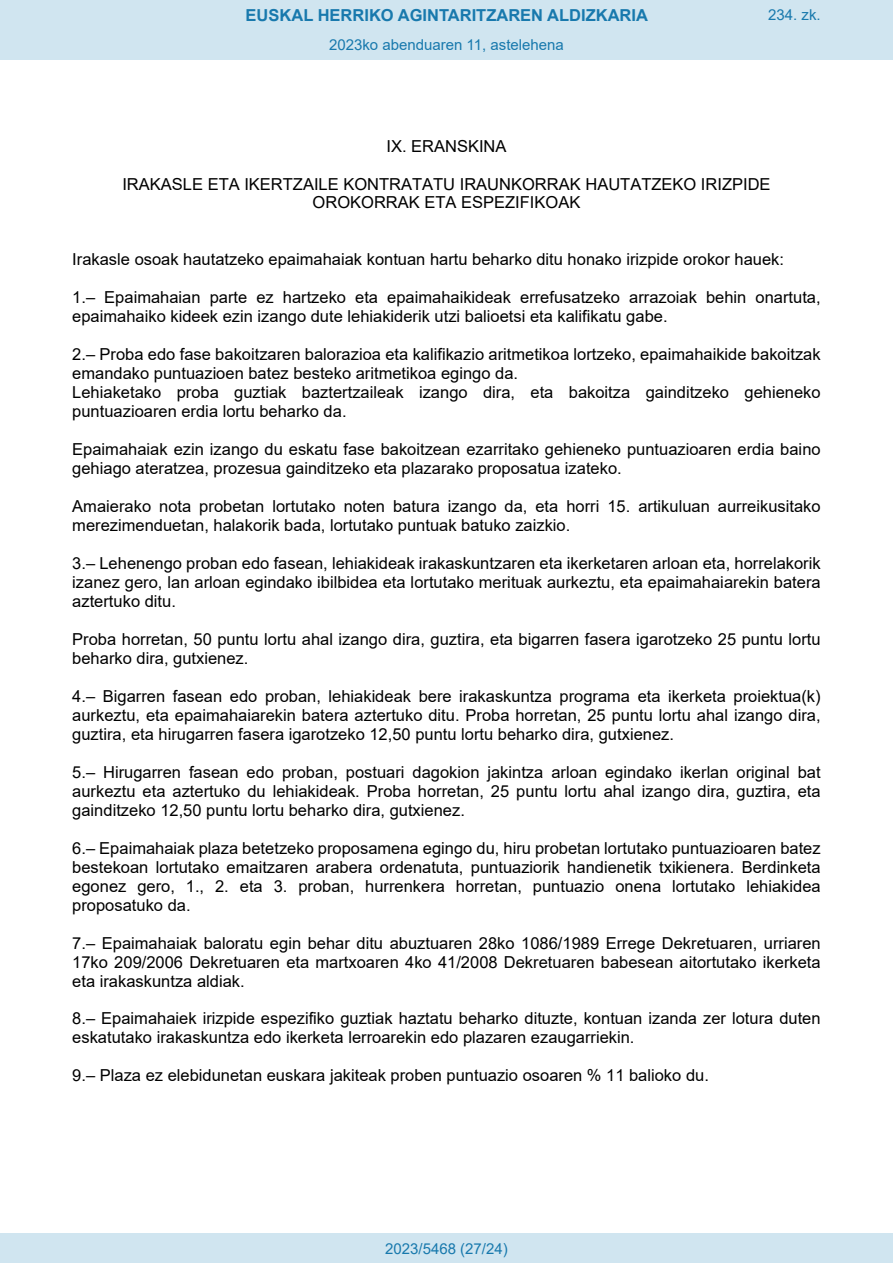
<style>
.page{position:relative;width:893px;height:1263px;background:#fff}
.page>*{position:absolute;margin:0;border:0;box-sizing:border-box;transform-origin:0 0}
.t1{font:16.5px/18.9px "Arial";color:#000}
.t2{font:700 16.5px "Arial";color:#1879ad}
.Paginacion_Centro{font:15px "Arial";color:#1879ad}
</style>
<div class="page">
<div style="left:0;top:0;width:893px;height:60px;background:#d0e5f0"></div>
<div style="left:0;top:1233px;width:893px;height:30px;background:#d0e5f0"></div>
<p class="t2" style="left:246px;top:3px;width:404px">EUSKAL HERRIKO AGINTARITZAREN ALDIZKARIA</p>
<p class="Paginacion_Centro" style="left:768px;top:5px;width:54px">234. zk.</p>
<p class="Paginacion_Centro" style="left:329px;top:35px;width:236px">2023ko abenduaren 11, astelehena</p>
<p class="t1" style="left:386px;top:136px;width:122px">IX. ERANSKINA</p>
<p class="t1" style="left:122px;top:174px;width:650px;text-align:center">IRAKASLE ETA IKERTZAILE KONTRATATU IRAUNKORRAK HAUTATZEKO IRIZPIDE<br>OROKORRAK ETA ESPEZIFIKOAK</p>
<p class="t1" style="left:72px;top:250px;width:713px">Irakasle osoak hautatzeko epaimahaiak kontuan hartu beharko ditu honako irizpide orokor hauek:</p>
<p class="t1" style="left:72px;top:288px;width:750px">1.– Epaimahaian parte ez hartzeko eta epaimahaikideak errefusatzeko arrazoiak behin onartuta, epaimahaiko kideek ezin izango dute lehiakiderik utzi balioetsi eta kalifikatu gabe.</p>
<p class="t1" style="left:72px;top:345px;width:750px">2.– Proba edo fase bakoitzaren balorazioa eta kalifikazio aritmetikoa lortzeko, epaimahaikide bakoitzak emandako puntuazioen batez besteko aritmetikoa egingo da.<br>Lehiaketako proba guztiak baztertzaileak izango dira, eta bakoitza gainditzeko gehieneko puntuazioaren erdia lortu beharko da.</p>
<p class="t1" style="left:72px;top:440px;width:750px">Epaimahaiak ezin izango du eskatu fase bakoitzean ezarritako gehieneko puntuazioaren erdia baino gehiago ateratzea, prozesua gainditzeko eta plazarako proposatua izateko.</p>
<p class="t1" style="left:72px;top:497px;width:750px">Amaierako nota probetan lortutako noten batura izango da, eta horri 15. artikuluan aurreikusitako merezimenduetan, halakorik bada, lortutako puntuak batuko zaizkio.</p>
<p class="t1" style="left:72px;top:554px;width:750px;text-align:justify">3.– Lehenengo proban edo fasean, lehiakideak irakaskuntzaren eta ikerketaren arloan eta, horrelakorik izanez gero, lan arloan egindako ibilbidea eta lortutako merituak aurkeztu, eta epaimahaiarekin batera aztertuko ditu.</p>
<p class="t1" style="left:72px;top:630px;width:750px">Proba horretan, 50 puntu lortu ahal izango dira, guztira, eta bigarren fasera igarotzeko 25 puntu lortu beharko dira, gutxienez.</p>
<p class="t1" style="left:72px;top:686px;width:750px;text-align:justify">4.– Bigarren fasean edo proban, lehiakideak bere irakaskuntza programa eta ikerketa proiektua(k) aurkeztu, eta epaimahaiarekin batera aztertuko ditu. Proba horretan, 25 puntu lortu ahal izango dira, guztira, eta hirugarren fasera igarotzeko 12,50 puntu lortu beharko dira, gutxienez.</p>
<p class="t1" style="left:72px;top:762px;width:750px;text-align:justify">5.– Hirugarren fasean edo proban, postuari dagokion jakintza arloan egindako ikerlan original bat aurkeztu eta aztertuko du lehiakideak. Proba horretan, 25 puntu lortu ahal izango dira, guztira, eta gainditzeko 12,50 puntu lortu beharko dira, gutxienez.</p>
<p class="t1" style="left:72px;top:838px;width:750px;text-align:justify">6.– Epaimahaiak plaza betetzeko proposamena egingo du, hiru probetan lortutako puntuazioaren batez bestekoan lortutako emaitzaren arabera ordenatuta, puntuaziorik handienetik txikienera. Berdinketa egonez gero, 1., 2. eta 3. proban, hurrenkera horretan, puntuazio onena lortutako lehiakidea proposatuko da.</p>
<p class="t1" style="left:72px;top:933px;width:750px;text-align:justify">7.– Epaimahaiak baloratu egin behar ditu abuztuaren 28ko 1086/1989 Errege Dekretuaren, urriaren 17ko 209/2006 Dekretuaren eta martxoaren 4ko 41/2008 Dekretuaren babesean aitortutako ikerketa eta irakaskuntza aldiak.</p>
<p class="t1" style="left:72px;top:1009px;width:750px">8.– Epaimahaiek irizpide espezifiko guztiak haztatu beharko dituzte, kontuan izanda zer lotura duten eskatutako irakaskuntza edo ikerketa lerroarekin edo plazaren ezaugarriekin.</p>
<p class="t1" style="left:72px;top:1066px;width:638px">9.– Plaza ez elebidunetan euskara jakiteak proben puntuazio osoaren % 11 balioko du.</p>
<p class="Paginacion_Centro" style="left:385px;top:1238px;width:124px">2023/5468 (27/24)</p>
</div>
